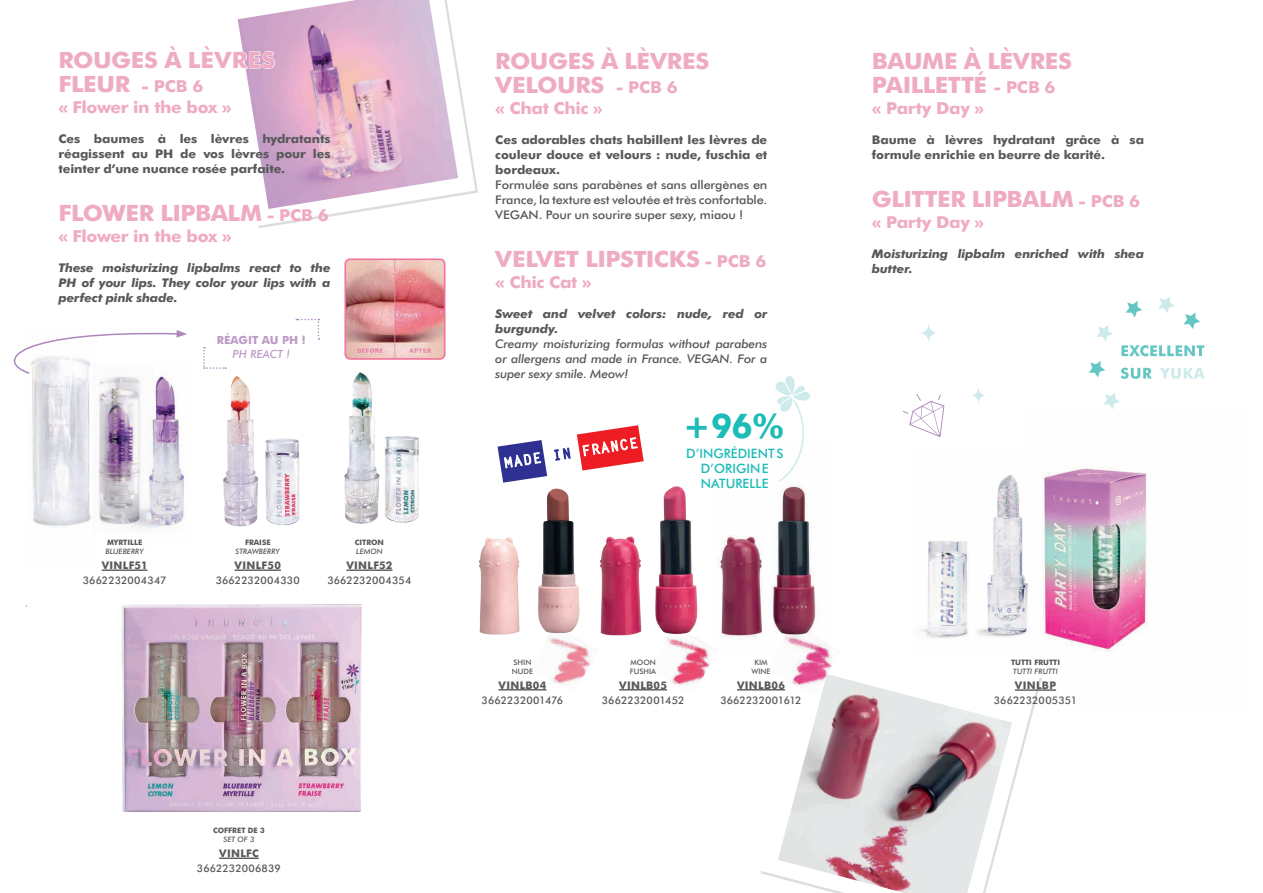
<style>
.page{position:relative;width:1263px;height:893px;background:#fff}
.page>*{position:absolute;margin:0;border:0;box-sizing:border-box;transform-origin:0 0}
.t1{font:700 34.05px "Futura BT";color:#1dbcb8}
.t2{font:700 22.5px/24px "Futura BT";letter-spacing:-.02em;color:#efabc3;scale:1.06 1}
.t3{font:700 16.5px "Futura BT";letter-spacing:-.02em;color:#efabc3;scale:1.06 1}
.t4{font:500 12.9px/15px "Futura BT";color:#1dbcb8;text-align:center}
.t5{font:700 12px/15px "Futura BT";letter-spacing:-.01em;color:#57585a;text-align:justify;scale:1.06 1}
.t6{font:italic 700 12px/15px "Futura BT";letter-spacing:-.015em;color:#57585a;scale:1.06 1}
.t7{font:500 12px/15px "Futura BT";letter-spacing:-.01em;color:#57585a;text-align:justify;scale:1.06 1}
.t8{font:italic 500 12px/15px "Futura BT";letter-spacing:-.015em;color:#57585a;text-align:justify;scale:1.06 1}
.t9{font:700 11.25px "Futura BT";color:#be9ac7}
.t10{font:italic 500 11.25px "Futura BT";color:#be9ac7}
.t11{font:500 10.5px "Futura BT";letter-spacing:.01em;color:#57585a}
.t12{font:700 10.5px "Futura BT";letter-spacing:.03em;color:#57585a}
.t13{font:700 7.5px "Futura BT";color:#57585a}
.t14{font:italic 500 7.5px "Futura BT";color:#57585a}
.t15{font:500 7.5px/9px "Futura BT";color:#57585a}
.s1{color:#fff}
.s2{font-size:16.5px}
</style>
<div class="page">
<img style="left:778px;top:677px;width:234px;height:216px">
<svg style="left:237px;top:19px;width:238px;height:207px"></svg>
<img style="left:238px;top:0;width:220px;height:209px">
<img style="left:223px;top:367px;width:77px;height:160px">
<img style="left:344px;top:372px;width:75px;height:152px">
<hr style="left:235px;top:569px;width:46px;height:2px;background:#57585a">
<hr style="left:219px;top:858px;width:40px;height:1px;background:#57585a">
<hr style="left:102px;top:569px;width:46px;height:2px;background:#57585a">
<hr style="left:346px;top:569px;width:46px;height:2px;background:#57585a">
<svg style="left:13px;top:330px;width:174px;height:44px"></svg>
<img style="left:28px;top:330px;width:69px;height:198px">
<img style="left:105px;top:362px;width:82px;height:166px">
<img style="left:92px;top:365px;width:62px;height:163px">
<img style="left:921px;top:475px;width:107px;height:164px">
<img style="left:1028px;top:467px;width:119px;height:241px">
<hr style="left:1015px;top:689px;width:41px;height:2px;background:#57585a">
<svg style="left:903px;top:394px;width:41px;height:43px"></svg>
<svg style="left:921px;top:324px;width:15px;height:18px"></svg>
<svg style="left:972px;top:388px;width:13px;height:15px"></svg>
<svg style="left:1121px;top:345px;width:83px;height:11px"></svg>
<svg style="left:1121px;top:368px;width:31px;height:11px"></svg>
<svg style="left:1160px;top:368px;width:45px;height:11px"></svg>
<svg style="left:1183px;top:312px;width:17px;height:17px"></svg>
<svg style="left:1158px;top:297px;width:17px;height:16px"></svg>
<svg style="left:1126px;top:301px;width:16px;height:16px"></svg>
<svg style="left:1096px;top:325px;width:17px;height:16px"></svg>
<svg style="left:1089px;top:361px;width:16px;height:16px"></svg>
<svg style="left:1104px;top:393px;width:16px;height:16px"></svg>
<img style="left:347px;top:260px;width:98px;height:98px">
<div style="left:344px;top:258px;width:101px;height:102px;border:2px solid #f2769b;border-radius:5px"></div>
<img style="left:533px;top:652px;width:59px;height:39px">
<img style="left:649px;top:652px;width:62px;height:39px">
<img style="left:767px;top:648px;width:73px;height:48px">
<hr style="left:498px;top:689px;width:48px;height:1px;background:#57585a">
<hr style="left:619px;top:689px;width:48px;height:1px;background:#57585a">
<hr style="left:737px;top:689px;width:48px;height:1px;background:#57585a">
<img style="left:478px;top:488px;width:112px;height:164px">
<img style="left:599px;top:486px;width:110px;height:166px">
<img style="left:717px;top:484px;width:111px;height:168px">
<svg style="left:497px;top:425px;width:147px;height:58px"></svg>
<svg style="left:203px;top:347px;width:23px;height:22px"></svg>
<svg style="left:296px;top:319px;width:23px;height:21px"></svg>
<svg style="left:775px;top:376px;width:35px;height:106px"></svg>
<img style="left:121px;top:604px;width:241px;height:208px">
<h2 class="t2" style="left:58px;top:48px;width:206px">ROUGES À LÈV<span class="s1">RES<br></span>FLEUR <span class="s2">- PCB 6</span></h2>
<h3 class="t3" style="left:58px;top:97px;width:165px">« Flower in the box »</h3>
<p class="t5" style="left:58px;top:131px;width:258px">Ces baumes à les lèvres hydratants réagissent au PH de vos lèvres pour les teinter d’une nuance rosée parfaite.</p>
<h2 class="t2" style="left:58px;top:201px;width:256px">FLOWER LIPBALM <span class="s2">- PCB 6</span></h2>
<h3 class="t3" style="left:58px;top:226px;width:165px">« Flower in the box »</h3>
<p class="t6" style="left:58px;top:260px;width:258px;text-align:justify">These moisturizing lipbalms react to the PH of your lips. They color your lips with a perfect pink shade.</p>
<p class="t9" style="left:217px;top:333px;width:90px">RÉAGIT AU PH !</p>
<p class="t10" style="left:233px;top:347px;width:59px">PH REACT !</p>
<p class="t13" style="left:107px;top:538px;width:37px">MYRTILLE</p>
<p class="t14" style="left:105px;top:547px;width:40px">BLUEBERRY</p>
<p class="t12" style="left:102px;top:559px;width:47px">VINLF51</p>
<p class="t11" style="left:83px;top:574px;width:85px">3662232004347</p>
<p class="t13" style="left:245px;top:538px;width:27px">FRAISE</p>
<p class="t14" style="left:236px;top:547px;width:46px">STRAWBERRY</p>
<p class="t12" style="left:235px;top:559px;width:48px">VINLF50</p>
<p class="t11" style="left:216px;top:574px;width:86px">3662232004330</p>
<p class="t13" style="left:355px;top:538px;width:31px">CITRON</p>
<p class="t14" style="left:356px;top:547px;width:28px">LEMON</p>
<p class="t12" style="left:346px;top:559px;width:48px">VINLF52</p>
<p class="t11" style="left:327px;top:574px;width:86px">3662232004354</p>
<p class="t13" style="left:213px;top:826px;width:53px">COFFRET DE 3</p>
<p class="t14" style="left:223px;top:835px;width:33px">SET OF 3</p>
<p class="t12" style="left:219px;top:847px;width:41px">VINLFC</p>
<p class="t11" style="left:197px;top:862px;width:85px">3662232006839</p>
<h2 class="t2" style="left:495px;top:49px;width:203px">ROUGES À LÈVRES<br>VELOURS <span class="s2">- PCB 6</span></h2>
<h3 class="t3" style="left:495px;top:98px;width:103px">« Chat Chic »</h3>
<p class="t5" style="left:495px;top:132px;width:258px">Ces adorables chats habillent les lèvres de couleur douce et velours : nude, fuschia et bordeaux.</p>
<p class="t7" style="left:495px;top:177px;width:258px">Formulée sans parabènes et sans allergènes en France, la texture est veloutée et très confortable.<br>VEGAN. Pour un sourire super sexy, miaou !</p>
<h2 class="t2" style="left:495px;top:247px;width:257px">VELVET LIPSTICKS <span class="s2">- PCB 6</span></h2>
<h3 class="t3" style="left:495px;top:272px;width:92px">« Chic Cat »</h3>
<p class="t6" style="left:495px;top:306px;width:258px">Sweet and velvet colors: nude, red or burgundy.</p>
<p class="t8" style="left:495px;top:336px;width:258px">Creamy moisturizing formulas without parabens or allergens and made in France. VEGAN. For a super sexy smile. Meow!</p>
<h1 class="t1" style="left:683px;top:405px;width:102px">+96%</h1>
<p class="t4" style="left:686px;top:446px;width:99px">D’INGRÉDIENTS<br>D’ORIGINE<br>NATURELLE</p>
<p class="t15" style="left:512px;top:657px;width:23px">SHIN<br>NUDE</p>
<p class="t12" style="left:498px;top:678px;width:49px">VINLB04</p>
<p class="t11" style="left:482px;top:693px;width:83px">3662232001476</p>
<p class="t15" style="left:630px;top:657px;width:28px">MOON<br>FUSHIA</p>
<p class="t12" style="left:619px;top:678px;width:49px">VINLB05</p>
<p class="t11" style="left:602px;top:693px;width:84px">3662232001452</p>
<p class="t15" style="left:751px;top:657px;width:21px;text-align:center">KIM<br>WINE</p>
<p class="t12" style="left:737px;top:678px;width:49px">VINLB06</p>
<p class="t11" style="left:720px;top:693px;width:83px">3662232001612</p>
<h2 class="t2" style="left:872px;top:49px;width:190px">BAUME À LÈVRES<br>PAILLETTÉ <span class="s2">- PCB 6</span></h2>
<h3 class="t3" style="left:872px;top:98px;width:107px">« Party Day »</h3>
<p class="t5" style="left:872px;top:132px;width:258px">Baume à lèvres hydratant grâce à sa formule enrichie en beurre de karité.</p>
<h2 class="t2" style="left:872px;top:187px;width:255px">GLITTER LIPBALM <span class="s2">- PCB 6</span></h2>
<h3 class="t3" style="left:872px;top:212px;width:107px">« Party Day »</h3>
<p class="t6" style="left:872px;top:246px;width:258px">Moisturizing lipbalm enriched with shea butter.</p>
<p class="t13" style="left:1011px;top:658px;width:51px">TUTTI FRUTTI</p>
<p class="t14" style="left:1013px;top:667px;width:46px">TUTTI FRUTTI</p>
<p class="t12" style="left:1015px;top:679px;width:43px">VINLBP</p>
<p class="t11" style="left:994px;top:694px;width:85px">3662232005351</p>
</div>
